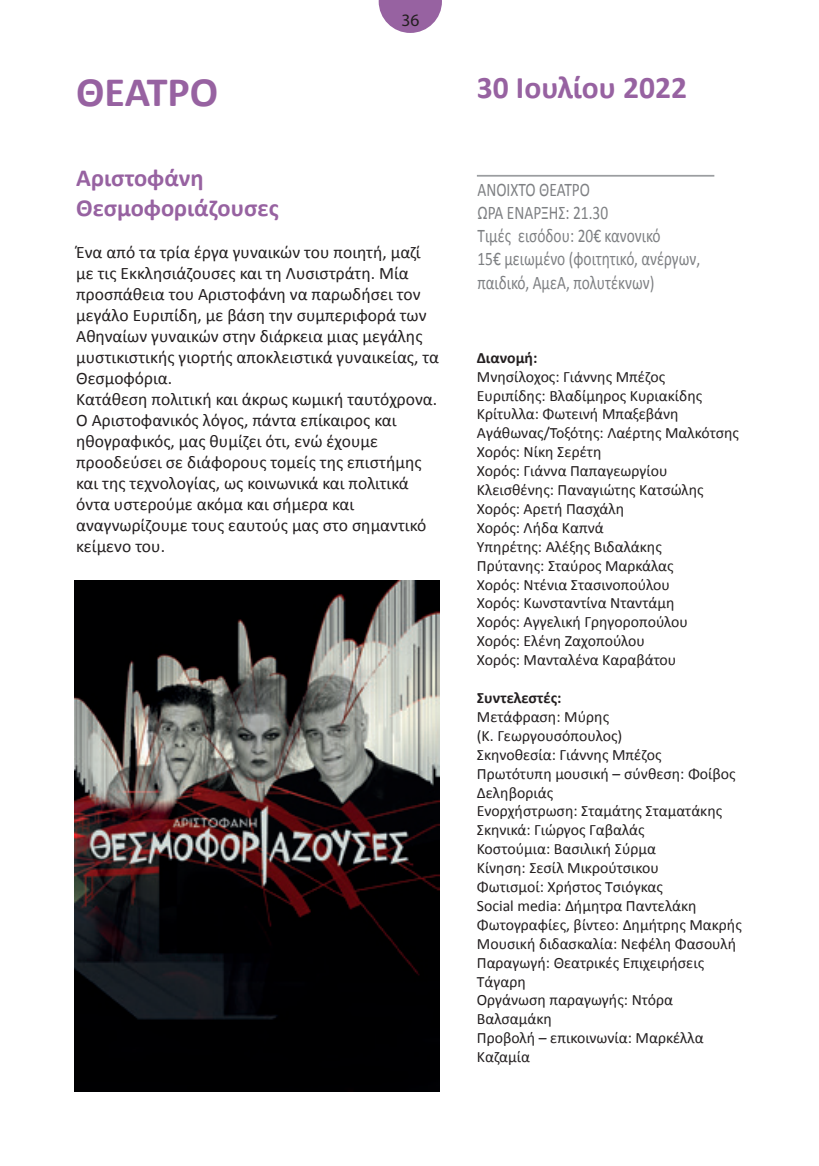
<style>
.page{position:relative;width:819px;height:1166px;background:#fff}
.page>*{position:absolute;margin:0;border:0;box-sizing:border-box;transform-origin:0 0}
.t1{font:700 42px "Calibri";color:#9762a1}
.t2{font:700 31.5px "Calibri";color:#9762a1}
.t3{font:700 24.5px/29.4px "Calibri";color:#9762a1}
.t4{font:19.25px/23.1px "Calibri";color:#7e8083;scale:.8 1}
.t5{font:17.5px/21px "Calibri";color:#231f20}
.t6{font:17.5px "Myriad Pro";color:#231f20}
.t7{font:15.75px/18.9px "Calibri";color:#231f20}
.t8{font:700 15.75px "Calibri";color:#231f20}
</style>
<div class="page">
<svg style="left:378px;top:0;width:64px;height:33px"></svg>
<hr style="left:477px;top:175px;width:237px;height:2px;background:#9b9da0">
<img style="left:74px;top:580px;width:365px;height:511px">
<h1 class="t1" style="left:76px;top:65px;width:95px">ΘΕΑΤΡΟ</h1>
<p class="t6" style="left:401px;top:9px;width:19px">36</p>
<h3 class="t3" style="left:76px;top:163px;width:204px">Αριστοφάνη<br>Θεσμοφοριάζουσες</h3>
<p class="t5" style="left:76px;top:241px;width:364px">Ένα από τα τρία έργα γυναικών του ποιητή, μαζί με τις Εκκλησιάζουσες και τη Λυσιστράτη. Μία προσπάθεια του Αριστοφάνη να παρωδήσει τον μεγάλο Ευριπίδη, με βάση την συμπεριφορά των Αθηναίων γυναικών στην διάρκεια μιας μεγάλης μυστικιστικής γιορτής αποκλειστικά γυναικείας, τα Θεσμοφόρια.<br>Κατάθεση πολιτική και άκρως κωμική ταυτόχρονα.<br>Ο Αριστοφανικός λόγος, πάντα επίκαιρος και ηθογραφικός, μας θυμίζει ότι, ενώ έχουμε προοδεύσει σε διάφορους τομείς της επιστήμης και της τεχνολογίας, ως κοινωνικά και πολιτικά όντα υστερούμε ακόμα και σήμερα και αναγνωρίζουμε τους εαυτούς μας στο σημαντικό κείμενο του.</p>
<h2 class="t2" style="left:477px;top:67px;width:212px">30 Ιουλίου 2022</h2>
<p class="t4" style="left:477px;top:178px;width:280px">ΑΝΟΙΧΤΟ ΘΕΑΤΡΟ<br>ΩΡΑ ΕΝΑΡΞΗΣ: 21.30<br>Τιμές εισόδου: 20€ κανονικό<br>15€ μειωμένο (φοιτητικό, ανέργων, παιδικό, ΑμεΑ, πολυτέκνων)</p>
<p class="t8" style="left:477px;top:347px;width:62px">Διανομή:</p>
<p class="t7" style="left:477px;top:367px;width:264px">Μνησίλοχος: Γιάννης Μπέζος<br>Ευριπίδης: Βλαδίμηρος Κυριακίδης<br>Κρίτυλλα: Φωτεινή Μπαξεβάνη<br>Αγάθωνας/Τοξότης: Λαέρτης Μαλκότσης<br>Χορός: Νίκη Σερέτη<br>Χορός: Γιάννα Παπαγεωργίου<br>Κλεισθένης: Παναγιώτης Κατσώλης<br>Χορός: Αρετή Πασχάλη<br>Χορός: Λήδα Καπνά<br>Υπηρέτης: Αλέξης Βιδαλάκης<br>Πρύτανης: Σταύρος Μαρκάλας<br>Χορός: Ντένια Στασινοπούλου<br>Χορός: Κωνσταντίνα Νταντάμη<br>Χορός: Αγγελική Γρηγοροπούλου<br>Χορός: Eλένη Ζαχοπούλου<br>Χορός: Μανταλένα Καραβάτου</p>
<p class="t8" style="left:477px;top:688px;width:86px">Συντελεστές:</p>
<p class="t7" style="left:477px;top:707px;width:266px">Μετάφραση: Μύρης<br>(Κ. Γεωργουσόπουλος)<br>Σκηνοθεσία: Γιάννης Μπέζος<br>Πρωτότυπη μουσική – σύνθεση: Φοίβος<br>Δεληβοριάς<br>Ενορχήστρωση: Σταμάτης Σταματάκης<br>Σκηνικά: Γιώργος Γαβαλάς<br>Κοστούμια: Βασιλική Σύρμα<br>Κίνηση: Σεσίλ Μικρούτσικου<br>Φωτισμοί: Χρήστος Τσιόγκας<br>Social media: Δήμητρα Παντελάκη<br>Φωτογραφίες, βίντεο: Δημήτρης Μακρής<br>Μουσική διδασκαλία: Νεφέλη Φασουλή<br>Παραγωγή: Θεατρικές Επιχειρήσεις<br>Τάγαρη<br>Οργάνωση παραγωγής: Ντόρα<br>Βαλσαμάκη<br>Προβολή – επικοινωνία: Μαρκέλλα<br>Καζαμία</p>
</div>
